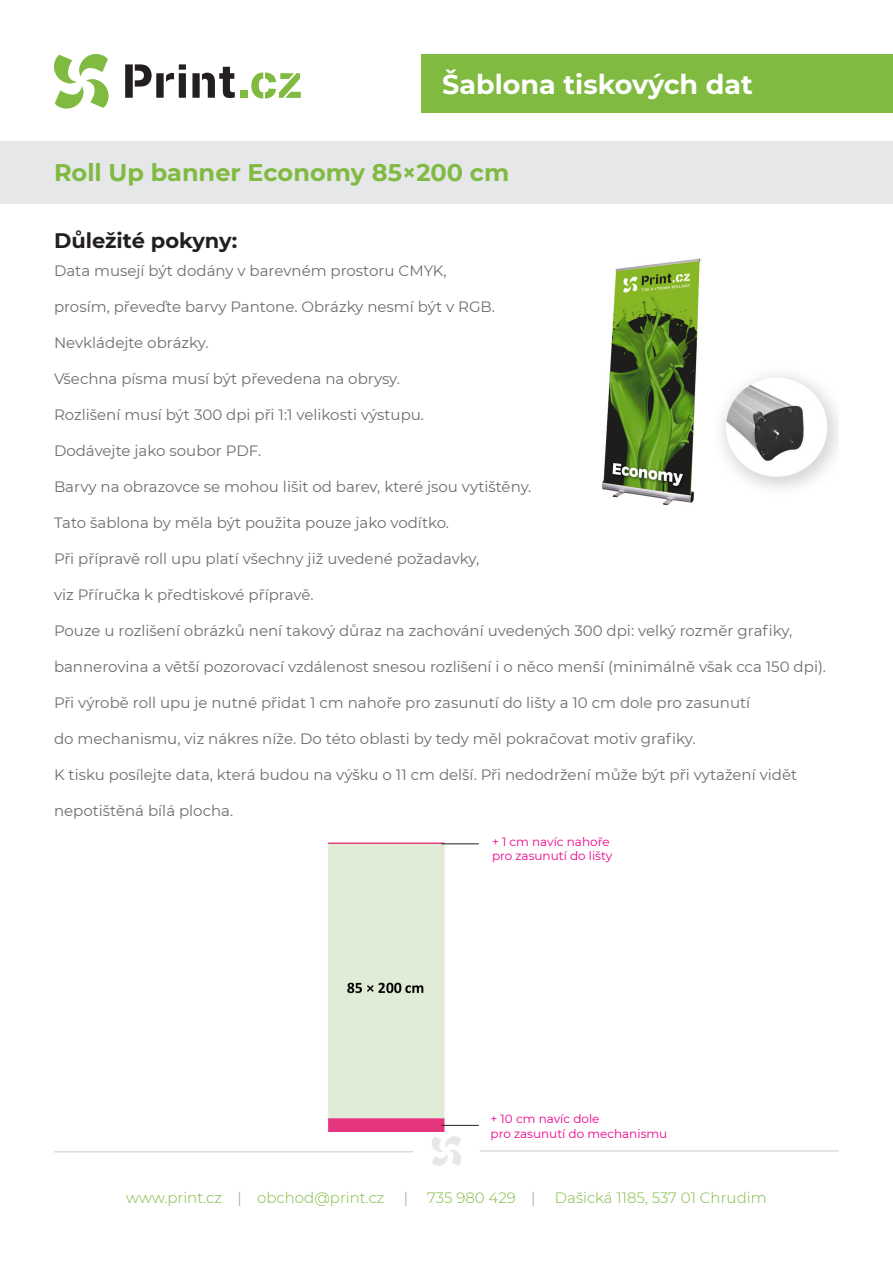
<style>
.page{position:relative;width:893px;height:1263px;background:#fff}
.page>*{position:absolute;margin:0;border:0;box-sizing:border-box;transform-origin:0 0}
.t1{font:700 27px "Montserrat";color:#fff}
.t2{font:700 24px "Montserrat";color:#80ba41}
.t3{font:700 21px "Montserrat";color:#231f20}
.t4{font:15px "Montserrat";color:#6c6d70}
.t5{font:300 15px "Montserrat";color:#80ba41}
.t6{font:300 15px "Montserrat";color:#939598}
.t7{font:12px "Montserrat";color:#ed028c}
.s1{color:#939598}
</style>
<div class="page">
<svg style="left:432px;top:1136px;width:29px;height:30px"></svg>
<div style="left:0;top:141px;width:893px;height:63px;background:#e6e7e9"></div>
<svg style="left:125px;top:64px;width:61px;height:34px"></svg>
<svg style="left:192px;top:67px;width:43px;height:31px"></svg>
<svg style="left:54px;top:54px;width:55px;height:55px"></svg>
<div style="left:240px;top:91px;width:7px;height:7px;background:#80ba41"></div>
<svg style="left:251px;top:72px;width:50px;height:27px"></svg>
<div style="left:421px;top:54px;width:472px;height:59px;background:#80ba41"></div>
<hr style="left:54px;top:1151px;width:359px;height:1px;background:#dcdddf">
<hr style="left:480px;top:1150px;width:359px;height:2px;background:#dcdddf">
<img style="left:327px;top:842px;width:125px;height:290px">
<hr style="left:441px;top:843px;width:38px;height:1px;background:#231f20">
<hr style="left:441px;top:1125px;width:38px;height:1px;background:#231f20">
<img style="left:601px;top:258px;width:237px;height:247px">
<p class="t1" style="left:442px;top:65px;width:312px">Šablona tiskových dat</p>
<p class="t2" style="left:54px;top:155px;width:457px">Roll Up banner Economy 85×200 cm</p>
<p class="t3" style="left:54px;top:226px;width:185px">Důležité pokyny:</p>
<p class="t4" style="left:54px;top:261px;width:394px">Data musejí být dodány v barevném prostoru CMYK,</p>
<p class="t4" style="left:54px;top:297px;width:443px">prosím, převeďte barvy Pantone. Obrázky nesmí být v RGB.</p>
<p class="t4" style="left:54px;top:333px;width:156px">Nevkládejte obrázky.</p>
<p class="t4" style="left:54px;top:369px;width:348px">Všechna písma musí být převedena na obrysy.</p>
<p class="t4" style="left:54px;top:405px;width:372px">Rozlišení musí být 300 dpi při 1:1 velikosti výstupu.</p>
<p class="t4" style="left:54px;top:441px;width:209px">Dodávejte jako soubor PDF.</p>
<p class="t4" style="left:54px;top:477px;width:479px">Barvy na obrazovce se mohou lišit od barev, které jsou vytištěny.</p>
<p class="t4" style="left:54px;top:513px;width:397px">Tato šablona by měla být použita pouze jako vodítko.</p>
<p class="t4" style="left:54px;top:549px;width:427px">Při přípravě roll upu platí všechny již uvedené požadavky,</p>
<p class="t4" style="left:54px;top:585px;width:261px">viz Příručka k předtiskové přípravě.</p>
<p class="t4" style="left:54px;top:621px;width:740px">Pouze u rozlišení obrázků není takový důraz na zachování uvedených 300 dpi: velký rozměr grafiky,</p>
<p class="t4" style="left:54px;top:657px;width:774px">bannerovina a větší pozorovací vzdálenost snesou rozlišení i o něco menší (minimálně však cca 150 dpi).</p>
<p class="t4" style="left:54px;top:693px;width:698px">Při výrobě roll upu je nutné přidat 1 cm nahoře pro zasunutí do lišty a 10 cm dole pro zasunutí</p>
<p class="t4" style="left:54px;top:729px;width:643px">do mechanismu, viz nákres níže. Do této oblasti by tedy měl pokračovat motiv grafiky.</p>
<p class="t4" style="left:54px;top:765px;width:745px">K tisku posílejte data, která budou na výšku o 11 cm delší. Při nedodržení může být při vytažení vidět</p>
<p class="t4" style="left:54px;top:801px;width:181px">nepotištěná bílá plocha.</p>
<p class="t7" style="left:492px;top:833px;width:119px">+ 1 cm navíc nahoře</p>
<p class="t7" style="left:492px;top:847px;width:122px">pro zasunutí do lišty</p>
<p class="t7" style="left:491px;top:1111px;width:110px">+ 10 cm navíc dole</p>
<p class="t7" style="left:491px;top:1125px;width:178px">pro zasunutí do mechanismu</p>
<p class="t5" style="left:126px;top:1188px;width:260px">www.print.cz <span class="s1">|</span> obchod@print.cz</p>
<p class="t6" style="left:404px;top:1188px;width:6px">|</p>
<p class="t5" style="left:427px;top:1188px;width:110px">735 980 429 <span class="s1">|</span></p>
<p class="t5" style="left:555px;top:1188px;width:213px">Dašická 1185, 537 01 Chrudim</p>
</div>
